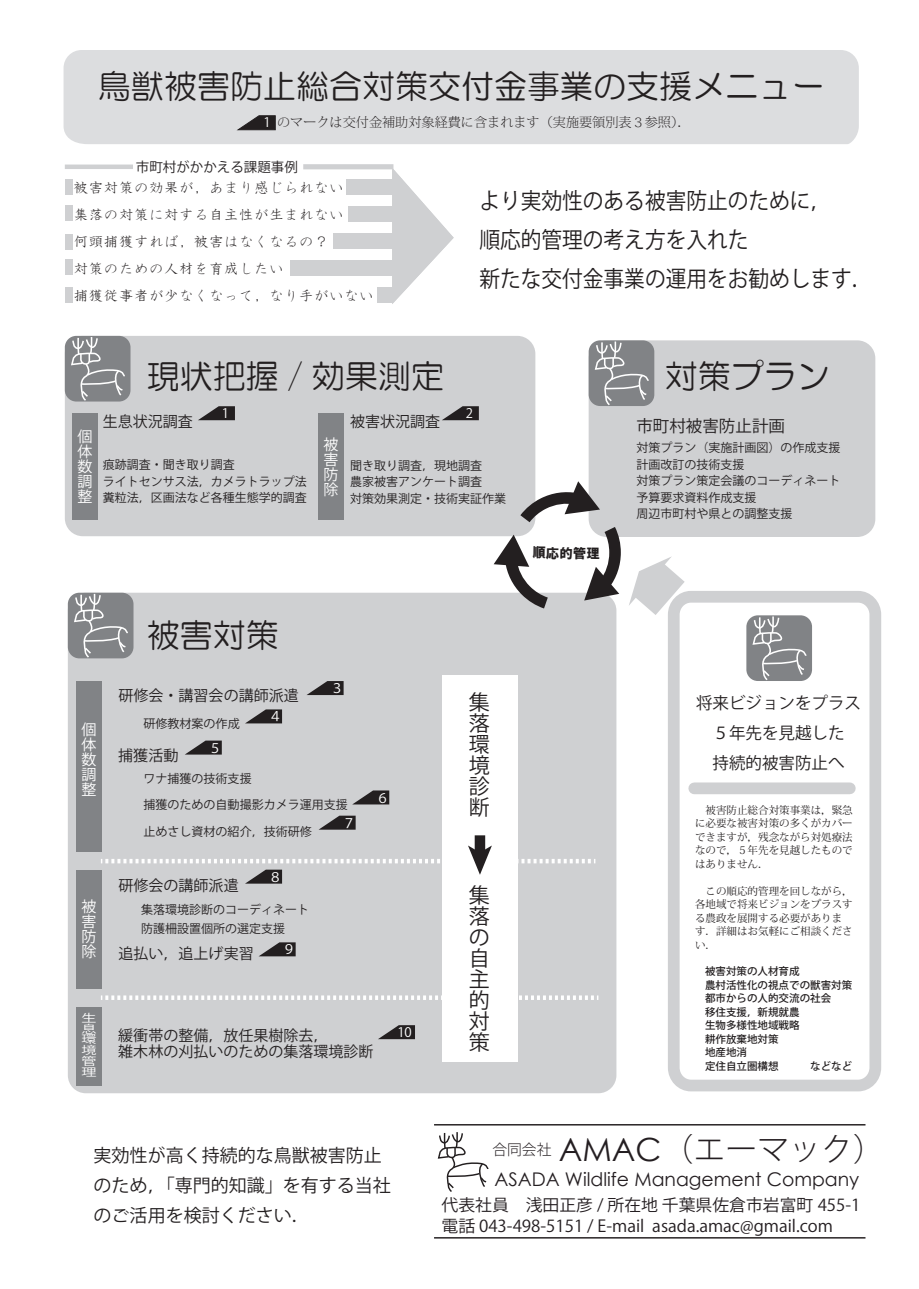
<style>
.page{position:relative;width:919px;height:1289px;background:#fff}
.page>*{position:absolute;margin:0;border:0;box-sizing:border-box;transform-origin:0 0}
.t1{font:33px "HG Maru Gothic MPRO";color:#231f20}
.t2{font:300 31.95px "Koz Go Pr 6 N";color:#241e21}
.t3{font:22.5px/39px "Koz Go Pr 6 N";color:#231f20;scale:.92 1}
.t4{font:21px "Koz Go Pr 6 N";color:#231f20}
.t5{font:18.9px "Century Gothic";color:#241e21}
.t6{font:18px/30px "Koz Go Pr 6 N";color:#231f20}
.t7{font:16.5px/20.9px "Koz Go Pr 6 N";color:#241e21}
.t8{font:16.5px/30px "Koz Go Pr 6 N";color:#231f20;text-align:center}
.t9{font:15px/27px "HGS Kyokashotai";color:#231f20}
.t10{font:15px/16.5px "Koz Go Pr 6 N";color:#231f20}
.t11{font:15px "Koz Go Pr 6 N";color:#fff}
.t12{font:13.5px "Koz Go Pr 6 N";color:#231f20}
.t13{font:13.5px "HG Soei Kakugothic UB";color:#231f20}
.t14{font:200 13.05px "Koz Min Pr 6 N";color:#231f20}
.t15{font:13.05px "Koz Go Pr 6 N";color:#fff}
.t16{font:12px/16.5px "Koz Go Pr 6 N";color:#231f20}
.t17{font:10.95px "Koz Go Pr 6 N";color:#fff;scale:1.37 1}
.t18{font:10.5px/13.5px "Koz Min Pro";color:#231f20;text-align:justify}
.t19{font:500 10.5px/13.5px "Koz Go Pro";color:#231f20}
.s1{font-family:"Koz Go Pr 6 N";font-weight:400;color:#fff}
.s2{font-family:"Century Gothic";font-weight:400}
</style>
<div class="page">
<div style="left:667px;top:591px;width:214px;height:500px;border:12px solid #cfd0d2;border-radius:18px"></div>
<div style="left:68px;top:592px;width:548px;height:501px;background:#cfd0d2;border-radius:18px"></div>
<div style="left:76px;top:681px;width:25px;height:170px;background:#818386"></div>
<div style="left:76px;top:869px;width:25px;height:119px;background:#818386"></div>
<div style="left:76px;top:1006px;width:25px;height:79px;background:#818386"></div>
<div style="left:442px;top:675px;width:75px;height:387px;background:#fff"></div>
<svg style="left:392px;top:168px;width:61px;height:136px"></svg>
<div style="left:588px;top:340px;width:287px;height:197px;background:#cfd0d2;border-radius:18px"></div>
<div style="left:65px;top:336px;width:470px;height:200px;background:#cfd0d2;border-radius:18px"></div>
<div style="left:64px;top:50px;width:794px;height:94px;background:#dcdddf"></div>
<svg style="left:437px;top:1132px;width:52px;height:60px"></svg>
<div style="left:65px;top:336px;width:65px;height:65px;background:#818386;border-radius:11px"></div>
<svg style="left:70px;top:335px;width:56px;height:67px"></svg>
<div style="left:588px;top:340px;width:66px;height:66px;background:#818386;border-radius:11px"></div>
<svg style="left:593px;top:340px;width:56px;height:66px"></svg>
<div style="left:68px;top:592px;width:65px;height:66px;background:#818386;border-radius:11px"></div>
<svg style="left:73px;top:592px;width:56px;height:67px"></svg>
<div style="left:746px;top:615px;width:66px;height:66px;background:#818386;border-radius:11px"></div>
<svg style="left:751px;top:615px;width:56px;height:66px"></svg>
<hr style="left:434px;top:1123px;width:431px;height:2px;background:#231f20">
<hr style="left:434px;top:1236px;width:431px;height:2px;background:#231f20">
<svg style="left:101px;top:995px;width:497px;height:4px"></svg>
<div style="left:72px;top:413px;width:25px;height:107px;background:#818386"></div>
<div style="left:318px;top:413px;width:25px;height:107px;background:#818386"></div>
<div style="left:65px;top:164px;width:68px;height:5px;background:#cfd0d2"></div>
<div style="left:303px;top:164px;width:90px;height:5px;background:#cfd0d2"></div>
<svg style="left:493px;top:481px;width:127px;height:127px"></svg>
<svg style="left:237px;top:115px;width:38px;height:15px"></svg>
<svg style="left:198px;top:406px;width:37px;height:14px"></svg>
<svg style="left:442px;top:406px;width:37px;height:14px"></svg>
<svg style="left:307px;top:681px;width:36px;height:14px"></svg>
<svg style="left:246px;top:709px;width:36px;height:14px"></svg>
<svg style="left:353px;top:790px;width:36px;height:14px"></svg>
<svg style="left:186px;top:740px;width:36px;height:14px"></svg>
<svg style="left:319px;top:815px;width:36px;height:14px"></svg>
<svg style="left:259px;top:942px;width:36px;height:14px"></svg>
<svg style="left:378px;top:1025px;width:37px;height:14px"></svg>
<div style="left:65px;top:179px;width:7px;height:15px;background:#cfd0d2"></div>
<div style="left:346px;top:179px;width:47px;height:15px;background:#cfd0d2"></div>
<div style="left:348px;top:206px;width:45px;height:16px;background:#cfd0d2"></div>
<div style="left:333px;top:233px;width:60px;height:16px;background:#cfd0d2"></div>
<div style="left:290px;top:260px;width:103px;height:16px;background:#cfd0d2"></div>
<div style="left:377px;top:287px;width:16px;height:16px;background:#cfd0d2"></div>
<div style="left:65px;top:205px;width:7px;height:16px;background:#cfd0d2"></div>
<div style="left:65px;top:234px;width:7px;height:16px;background:#cfd0d2"></div>
<div style="left:65px;top:259px;width:7px;height:16px;background:#cfd0d2"></div>
<div style="left:65px;top:287px;width:7px;height:16px;background:#cfd0d2"></div>
<div style="left:474px;top:835px;width:11px;height:19px;background:#231f20"></div>
<svg style="left:101px;top:845px;width:494px;height:38px"></svg>
<svg style="left:629px;top:556px;width:55px;height:59px"></svg>
<div style="left:694px;top:782px;width:155px;height:12px;background:#cfd0d2"></div>
<h1 class="t1" style="left:98px;top:70px;width:728px">鳥獣被害防止総合対策交付金事業の支援メニュー</h1>
<p class="t14" style="left:263px;top:115px;width:428px"><span class="s1">1</span> のマークは交付金補助対象経費に含まれます（実施要領別表３参照）．</p>
<p class="t12" style="left:136px;top:159px;width:163px">市町村がかかえる課題事例</p>
<p class="t9" style="left:74px;top:174px;width:302px">被害対策の効果が，あまり感じられない<br>集落の対策に対する自主性が生まれない<br>何頭捕獲すれば，被害はなくなるの？<br>対策のための人材を育成したい<br>捕獲従事者が少なくなって，なり手がいない</p>
<h1 class="t1" style="left:147px;top:359px;width:299px">現状把握 / 効果測定</h1>
<h3 class="t3" style="left:479px;top:182px;width:428px">より実効性のある被害防止のために，<br>順応的管理の考え方を入れた<br>新たな交付金事業の運用をお勧めします．</h3>
<h1 class="t1" style="left:665px;top:359px;width:167px">対策プラン</h1>
<p class="t11" style="left:77px;top:428px;width:16px">個</p>
<p class="t11" style="left:77px;top:443px;width:16px">体</p>
<p class="t11" style="left:77px;top:458px;width:16px">数</p>
<p class="t11" style="left:77px;top:473px;width:16px">調</p>
<p class="t11" style="left:77px;top:488px;width:16px">整</p>
<p class="t10" style="left:103px;top:413px;width:91px">生息状況調査</p>
<p class="t15" style="left:222px;top:406px;width:9px">1</p>
<p class="t15" style="left:465px;top:406px;width:9px">2</p>
<p class="t10" style="left:350px;top:413px;width:91px">被害状況調査</p>
<p class="t16" style="left:103px;top:457px;width:205px">痕跡調査・聞き取り調査<br>ライトセンサス法，カメラトラップ法糞粒法，区画法など各種生態学的調査</p>
<p class="t11" style="left:323px;top:436px;width:16px">被</p>
<p class="t11" style="left:323px;top:451px;width:16px">害</p>
<p class="t11" style="left:323px;top:466px;width:16px">防</p>
<p class="t11" style="left:323px;top:481px;width:16px">除</p>
<p class="t16" style="left:350px;top:457px;width:157px">聞き取り調査，現地調査<br>農家被害アンケート調査<br>対策効果測定・技術実証作業</p>
<h1 class="t1" style="left:147px;top:618px;width:134px">被害対策</h1>
<p class="t11" style="left:82px;top:721px;width:16px">個</p>
<p class="t11" style="left:82px;top:736px;width:16px">体</p>
<p class="t11" style="left:82px;top:751px;width:16px">数</p>
<p class="t11" style="left:82px;top:766px;width:16px">調</p>
<p class="t11" style="left:82px;top:781px;width:16px">整</p>
<p class="t11" style="left:82px;top:898px;width:17px">被</p>
<p class="t11" style="left:82px;top:913px;width:17px">害</p>
<p class="t11" style="left:82px;top:928px;width:17px">防</p>
<p class="t11" style="left:82px;top:943px;width:17px">除</p>
<p class="t17" style="left:82px;top:1011px;width:12px">生</p>
<p class="t17" style="left:82px;top:1022px;width:12px">息</p>
<p class="t17" style="left:82px;top:1033px;width:12px">環</p>
<p class="t17" style="left:82px;top:1044px;width:12px">境</p>
<p class="t17" style="left:82px;top:1055px;width:12px">管</p>
<p class="t17" style="left:82px;top:1065px;width:12px">理</p>
<p class="t10" style="left:119px;top:688px;width:181px">研修会・講習会の講師派遣</p>
<p class="t16" style="left:144px;top:715px;width:98px">研修教材案の作成</p>
<p class="t10" style="left:118px;top:747px;width:61px">捕獲活動</p>
<p class="t15" style="left:209px;top:740px;width:15px">５</p>
<p class="t16" style="left:144px;top:771px;width:109px">ワナ捕獲の技術支援</p>
<p class="t15" style="left:269px;top:709px;width:15px">４</p>
<p class="t15" style="left:330px;top:681px;width:15px">３</p>
<p class="t16" style="left:144px;top:797px;width:205px">捕獲のための自動撮影カメラ運用支援</p>
<p class="t16" style="left:144px;top:823px;width:169px">止めさし資材の紹介，技術研修</p>
<p class="t10" style="left:119px;top:877px;width:121px">研修会の講師派遣</p>
<p class="t15" style="left:269px;top:869px;width:15px">８</p>
<p class="t16" style="left:141px;top:901px;width:169px">集落環境診断のコーディネート</p>
<p class="t16" style="left:141px;top:921px;width:145px">防護柵設置個所の選定支援</p>
<p class="t10" style="left:119px;top:945px;width:136px">追払い，追上げ実習</p>
<p class="t15" style="left:282px;top:942px;width:15px">９</p>
<p class="t15" style="left:342px;top:815px;width:15px">７</p>
<p class="t15" style="left:376px;top:790px;width:15px">６</p>
<p class="t10" style="left:118px;top:1027px;width:256px">緩衝帯の整備，放任果樹除去，<br>雑木林の刈払いのための集落環境診断</p>
<p class="t15" style="left:397px;top:1025px;width:16px">10</p>
<h3 class="t4" style="left:469px;top:690px;width:22px">集</h3>
<h3 class="t4" style="left:469px;top:711px;width:22px">落</h3>
<h3 class="t4" style="left:469px;top:732px;width:22px">環</h3>
<h3 class="t4" style="left:469px;top:753px;width:22px">境</h3>
<h3 class="t4" style="left:469px;top:774px;width:22px">診</h3>
<h3 class="t4" style="left:469px;top:795px;width:22px">断</h3>
<h3 class="t4" style="left:469px;top:883px;width:22px">集</h3>
<h3 class="t4" style="left:469px;top:904px;width:22px">落</h3>
<h3 class="t4" style="left:469px;top:925px;width:22px">の</h3>
<h3 class="t4" style="left:469px;top:946px;width:22px">自</h3>
<h3 class="t4" style="left:469px;top:967px;width:22px">主</h3>
<h3 class="t4" style="left:469px;top:988px;width:22px">的</h3>
<h3 class="t4" style="left:469px;top:1009px;width:22px">対</h3>
<h3 class="t4" style="left:469px;top:1030px;width:22px">策</h3>
<p class="t13" style="left:532px;top:545px;width:69px;rotate:1deg">順応的管理</p>
<h3 class="t8" style="left:636px;top:411px;width:150px">市町村被害防止計画</h3>
<p class="t16" style="left:636px;top:440px;width:206px">対策プラン（実施計画図）の作成支援計画改訂の技術支援<br>対策プラン策定会議のコーディネート予算要求資料作成支援<br>周辺市町村や県との調整支援</p>
<h3 class="t8" style="left:696px;top:688px;width:166px">将来ビジョンをプラス<br>５年先を見越した<br>持続的被害防止へ</h3>
<p class="t18" style="left:695px;top:802px;width:159px">　被害防止総合対策事業は，緊急に必要な被害対策の多くがカバーできますが，残念ながら対処療法なので，５年先を見越したものではありません．</p>
<p class="t18" style="left:695px;top:883px;width:159px;text-align:left">　この順応的管理を回しながら，各地域で将来ビジョンをプラスする農政を展開する必要があります．詳細はお気軽にご相談ください．</p>
<p class="t19" style="left:705px;top:965px;width:148px">被害対策の人材育成<br>農村活性化の視点での獣害対策都市からの人的交流の社会<br>移住支援，新規就農<br>生物多様性地域戦略<br>耕作放棄地対策<br>地産地消<br>定住自立圏構想　　　などなど</p>
<h3 class="t6" style="left:94px;top:1140px;width:299px">実効性が高く持続的な鳥獣被害防止のため，「専門的知識」を有する当社のご活用を検討ください．</h3>
<h2 class="t2" style="left:492px;top:1131px;width:394px"><sup>合同会社</sup> <span class="s2">AMAC</span>（エーマック）</h2>
<h3 class="t5" style="left:494px;top:1165px;width:366px">ASADA Wildlife Management Company</h3>
<h3 class="t7" style="left:441px;top:1194px;width:420px">代表社員　浅田正彦 / 所在地 千葉県佐倉市岩富町 455-1電話 043-498-5151 / E-mail asada.amac@gmail.com</h3>
</div>
